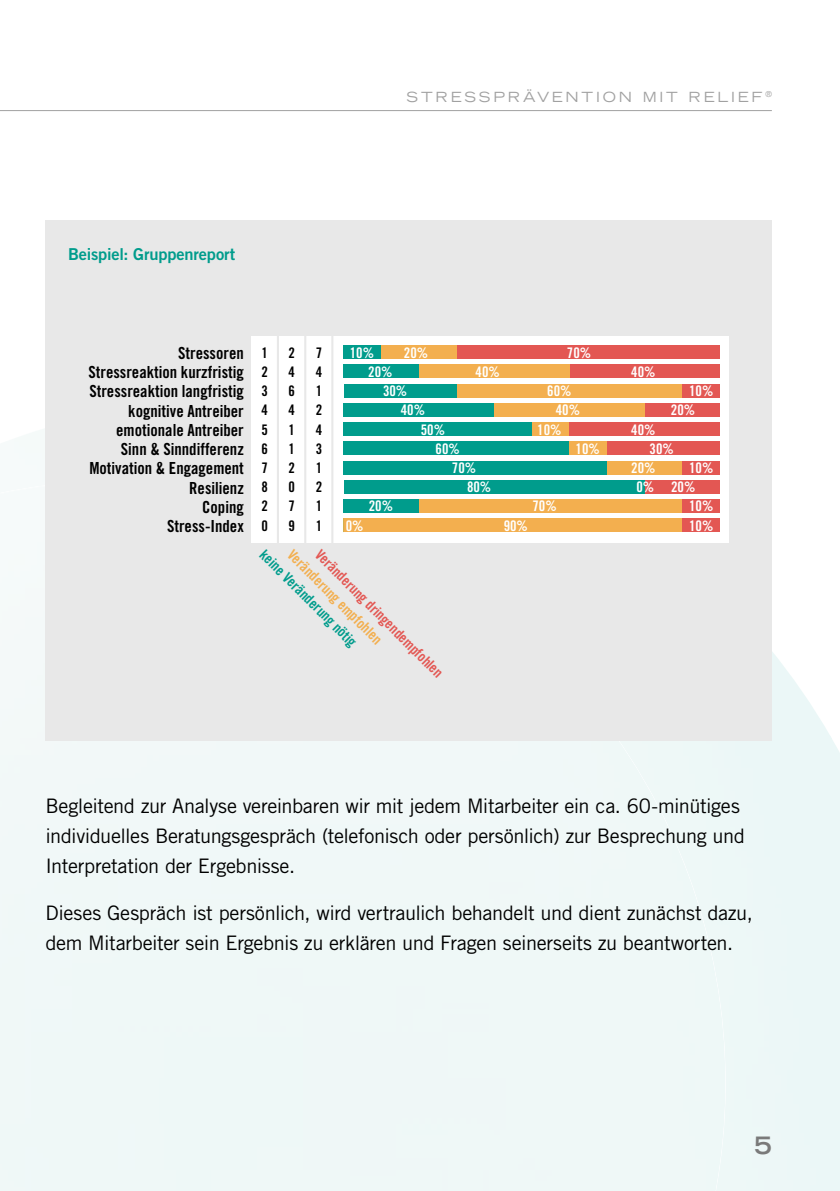
<style>
.page{position:relative;width:840px;height:1191px;background:#fff}
.page>*{position:absolute;margin:0;border:0;box-sizing:border-box;transform-origin:0 0}
.t1{font:20px/30px "Trade Gothic LT Std";letter-spacing:-.02em;color:#000}
.t2{font:700 condensed 16.6px "Trade Gothic No.20";color:#000}
.t3{font:16.4px "Trade Gothic LT Std Bd 2";letter-spacing:-.01em;color:#009c8c}
.t4{font:700 condensed 14.6px "Trade Gothic No.20";color:#fff}
.t5{font:700 condensed 14.6px "Trade Gothic No.20";color:#000}
.t6{font:700 condensed 14.6px "Trade Gothic No.20";color:#e35753}
.t7{font:700 condensed 14.6px "Trade Gothic No.20";color:#009c8c}
.t8{font:700 condensed 14.6px "Trade Gothic No.20";color:#f3af4f}
.t9{font:expanded 14px "Trade Gothic LT Std";letter-spacing:.2em;color:#a1a1a1}
.s1{font-size:14.6px}
</style>
<div class="page">
<div style="left:465px;top:736px;width:374px;height:171px;background:#ebf7f7"></div>
<div style="left:529px;top:825px;width:29px;height:260px;background:#eff8f7"></div>
<div style="left:529px;top:1085px;width:29px;height:106px;background:#eff8f7"></div>
<div style="left:412px;top:740px;width:146px;height:85px;background:#f1f8f8"></div>
<div style="left:558px;top:740px;width:167px;height:451px;background:#eff8f7"></div>
<div style="left:0;top:481px;width:45px;height:173px;background:#f5fafa"></div>
<hr style="left:0;top:110px;width:771px;height:1px;background:#a1a1a1">
<div style="left:45px;top:220px;width:726px;height:520px;background:#e8e8e8"></div>
<div style="left:251px;top:336px;width:477px;height:207px;background:#fff"></div>
<div style="left:456px;top:345px;width:263px;height:14px;background:#e35753"></div>
<div style="left:569px;top:364px;width:150px;height:14px;background:#e35753"></div>
<div style="left:681px;top:384px;width:38px;height:13px;background:#e35753"></div>
<div style="left:644px;top:403px;width:75px;height:14px;background:#e35753"></div>
<div style="left:569px;top:422px;width:150px;height:14px;background:#e35753"></div>
<div style="left:606px;top:441px;width:113px;height:14px;background:#e35753"></div>
<div style="left:681px;top:460px;width:38px;height:14px;background:#e35753"></div>
<div style="left:644px;top:480px;width:75px;height:14px;background:#e35753"></div>
<div style="left:681px;top:499px;width:38px;height:14px;background:#e35753"></div>
<div style="left:681px;top:518px;width:38px;height:14px;background:#e35753"></div>
<div style="left:381px;top:345px;width:75px;height:14px;background:#f3af4f"></div>
<div style="left:418px;top:364px;width:151px;height:14px;background:#f3af4f"></div>
<div style="left:456px;top:384px;width:225px;height:13px;background:#f3af4f"></div>
<div style="left:493px;top:403px;width:151px;height:14px;background:#f3af4f"></div>
<div style="left:531px;top:422px;width:38px;height:14px;background:#f3af4f"></div>
<div style="left:569px;top:441px;width:37px;height:14px;background:#f3af4f"></div>
<div style="left:606px;top:460px;width:75px;height:14px;background:#f3af4f"></div>
<div style="left:418px;top:499px;width:263px;height:14px;background:#f3af4f"></div>
<div style="left:343px;top:518px;width:338px;height:14px;background:#f3af4f"></div>
<div style="left:343px;top:345px;width:38px;height:14px;background:#009c8c"></div>
<div style="left:343px;top:364px;width:75px;height:14px;background:#009c8c"></div>
<div style="left:343px;top:384px;width:113px;height:13px;background:#009c8c"></div>
<div style="left:343px;top:403px;width:150px;height:14px;background:#009c8c"></div>
<div style="left:343px;top:422px;width:188px;height:14px;background:#009c8c"></div>
<div style="left:343px;top:441px;width:226px;height:14px;background:#009c8c"></div>
<div style="left:343px;top:460px;width:263px;height:14px;background:#009c8c"></div>
<div style="left:343px;top:480px;width:301px;height:14px;background:#009c8c"></div>
<div style="left:343px;top:499px;width:75px;height:14px;background:#009c8c"></div>
<hr style="left:331px;top:331px;width:2px;height:219px;background:#e8e8e8">
<hr style="left:304px;top:331px;width:2px;height:219px;background:#e8e8e8">
<hr style="left:277px;top:331px;width:2px;height:219px;background:#e8e8e8">
<svg style="left:754px;top:1136px;width:16px;height:18px"></svg>
<p class="t3" style="left:68px;top:244px;width:169px">Beispiel: Gruppenreport</p>
<p class="t9" style="left:406px;top:88px;width:366px">STRESS PRÄVENTION MIT RE LIE F <sup>®</sup></p>
<p class="t2" style="left:178px;top:343px;width:91px">Stressoren <span class="s1">1</span></p>
<p class="t5" style="left:288px;top:344px;width:8px">2</p>
<p class="t5" style="left:315px;top:344px;width:8px">7</p>
<p class="t4" style="left:349px;top:344px;width:26px">10%</p>
<p class="t5" style="left:261px;top:363px;width:8px">2</p>
<p class="t5" style="left:288px;top:363px;width:8px">4</p>
<p class="t5" style="left:315px;top:363px;width:8px">4</p>
<p class="t5" style="left:261px;top:382px;width:8px">3</p>
<p class="t5" style="left:288px;top:382px;width:8px">6</p>
<p class="t5" style="left:315px;top:382px;width:8px">1</p>
<p class="t5" style="left:261px;top:401px;width:8px">4</p>
<p class="t5" style="left:288px;top:401px;width:8px">4</p>
<p class="t5" style="left:315px;top:401px;width:8px">2</p>
<p class="t5" style="left:261px;top:420px;width:8px">5</p>
<p class="t5" style="left:288px;top:420px;width:8px">1</p>
<p class="t5" style="left:315px;top:420px;width:8px">4</p>
<p class="t5" style="left:261px;top:440px;width:8px">6</p>
<p class="t5" style="left:288px;top:440px;width:8px">1</p>
<p class="t5" style="left:315px;top:440px;width:8px">3</p>
<p class="t5" style="left:261px;top:459px;width:8px">7</p>
<p class="t5" style="left:288px;top:459px;width:8px">2</p>
<p class="t5" style="left:315px;top:459px;width:8px">1</p>
<p class="t5" style="left:261px;top:478px;width:8px">8</p>
<p class="t5" style="left:288px;top:478px;width:8px">0</p>
<p class="t5" style="left:315px;top:478px;width:8px">2</p>
<p class="t5" style="left:261px;top:497px;width:8px">2</p>
<p class="t5" style="left:288px;top:497px;width:8px">7</p>
<p class="t5" style="left:315px;top:497px;width:8px">1</p>
<p class="t5" style="left:261px;top:516px;width:8px">0</p>
<p class="t5" style="left:288px;top:516px;width:8px">9</p>
<p class="t5" style="left:315px;top:516px;width:8px">1</p>
<p class="t4" style="left:403px;top:344px;width:26px">20%</p>
<p class="t4" style="left:566px;top:344px;width:26px">70%</p>
<p class="t2" style="left:88px;top:362px;width:157px">Stressreaktion kurzfristig</p>
<p class="t4" style="left:368px;top:363px;width:26px">20%</p>
<p class="t4" style="left:475px;top:363px;width:26px">40%</p>
<p class="t4" style="left:631px;top:363px;width:26px">40%</p>
<p class="t4" style="left:383px;top:382px;width:26px">30%</p>
<p class="t4" style="left:547px;top:382px;width:26px">60%</p>
<p class="t4" style="left:688px;top:382px;width:26px">10%</p>
<p class="t4" style="left:400px;top:401px;width:26px">40%</p>
<p class="t4" style="left:555px;top:401px;width:26px">40%</p>
<p class="t4" style="left:670px;top:401px;width:26px">20%</p>
<p class="t4" style="left:420px;top:420px;width:26px">50%</p>
<p class="t4" style="left:537px;top:420px;width:26px">10%</p>
<p class="t4" style="left:631px;top:420px;width:26px">40%</p>
<p class="t4" style="left:435px;top:440px;width:26px">60%</p>
<p class="t4" style="left:575px;top:440px;width:26px">10%</p>
<p class="t4" style="left:649px;top:440px;width:26px">30%</p>
<p class="t4" style="left:451px;top:459px;width:26px">70%</p>
<p class="t4" style="left:631px;top:459px;width:26px">20%</p>
<p class="t4" style="left:688px;top:459px;width:26px">10%</p>
<p class="t4" style="left:467px;top:478px;width:26px">80%</p>
<p class="t4" style="left:636px;top:478px;width:60px">0% 20%</p>
<p class="t4" style="left:368px;top:497px;width:26px">20%</p>
<p class="t4" style="left:532px;top:497px;width:26px">70%</p>
<p class="t4" style="left:688px;top:497px;width:26px">10%</p>
<p class="t2" style="left:89px;top:381px;width:156px">Stressreaktion langfristig</p>
<p class="t2" style="left:128px;top:400px;width:117px">kognitive Antreiber</p>
<p class="t2" style="left:116px;top:420px;width:129px">emotionale Antreiber</p>
<p class="t2" style="left:121px;top:439px;width:124px">Sinn &amp; Sinndifferenz</p>
<p class="t2" style="left:89px;top:458px;width:156px">Motivation &amp; Engagement</p>
<p class="t2" style="left:189px;top:477px;width:56px">Resilienz</p>
<p class="t2" style="left:202px;top:497px;width:43px">Coping</p>
<p class="t2" style="left:167px;top:516px;width:78px">Stress-Index</p>
<p class="t4" style="left:345px;top:516px;width:19px">0%</p>
<p class="t4" style="left:503px;top:516px;width:26px">90%</p>
<p class="t4" style="left:688px;top:516px;width:26px">10%</p>
<p class="t8" style="left:296px;top:546px;width:128px;rotate:45deg">Veränderung empfohlen</p>
<p class="t6" style="left:324px;top:546px;width:175px;rotate:45deg">Veränderung dringendempfohlen</p>
<p class="t7" style="left:268px;top:546px;width:132px;rotate:45deg">keine Veränderung nötig</p>
<p class="t1" style="left:45px;top:791px;width:700px">Begleitend zur Analyse vereinbaren wir mit jedem Mitarbeiter ein ca. 60-minütiges individuelles Beratungsgespräch (telefonisch oder persönlich) zur Besprechung und<br>Interpretation der Ergebnisse.</p>
<p class="t1" style="left:45px;top:898px;width:708px">Dieses Gespräch ist persönlich, wird vertraulich behandelt und dient zunächst dazu, dem Mitarbeiter sein Ergebnis zu erklären und Fragen seinerseits zu beantworten.</p>
</div>
